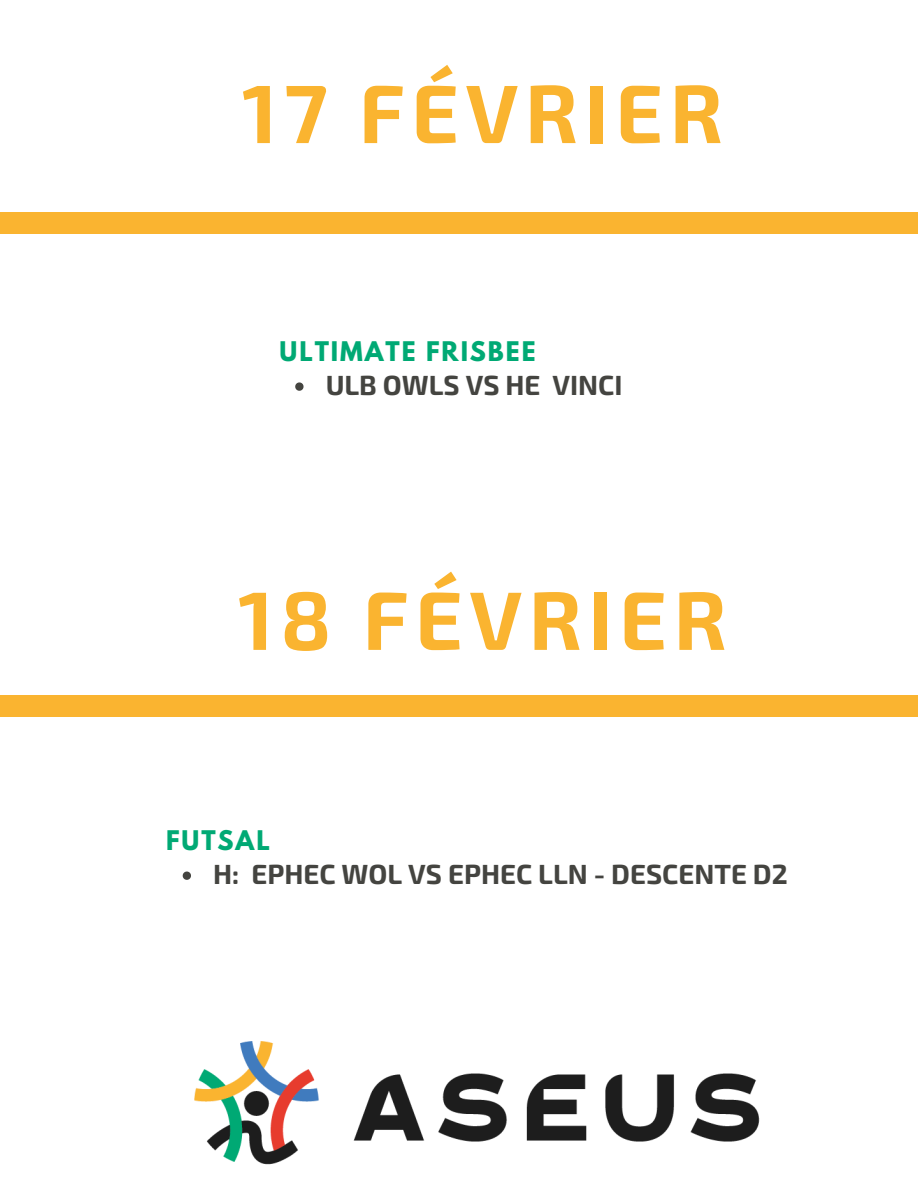
<style>
.page{position:relative;width:918px;height:1188px;background:#fff}
.page>*{position:absolute;margin:0;border:0;box-sizing:border-box;transform-origin:0 0}
.t1{font:700 82.8px "Exo 2";letter-spacing:.08em;color:#fab430}
.t2{font:700 27.75px "Exo 2";color:#444440}
.t3{font:700 24px "League Spartan";letter-spacing:.08em;color:#00a974}
</style>
<div class="page">
<div style="left:0;top:212px;width:918px;height:22px;background:#fab430"></div>
<img style="left:194px;top:1041px;width:566px;height:124px">
<svg style="left:295px;top:382px;width:9px;height:9px"></svg>
<svg style="left:183px;top:872px;width:8px;height:8px"></svg>
<div style="left:0;top:695px;width:918px;height:22px;background:#fab430"></div>
<p class="t1" style="left:242px;top:59px;width:482px">17 FÉVRIER</p>
<p class="t3" style="left:280px;top:339px;width:258px">ULTIMATE FRISBEE</p>
<p class="t2" style="left:326px;top:367px;width:298px">ULB OWLS VS HE VINCI</p>
<p class="t1" style="left:238px;top:566px;width:490px">18 FÉVRIER</p>
<p class="t3" style="left:166px;top:828px;width:105px">FUTSAL</p>
<p class="t2" style="left:213px;top:856px;width:576px">H: EPHEC WOL VS EPHEC LLN - DESCENTE D2</p>
</div>
